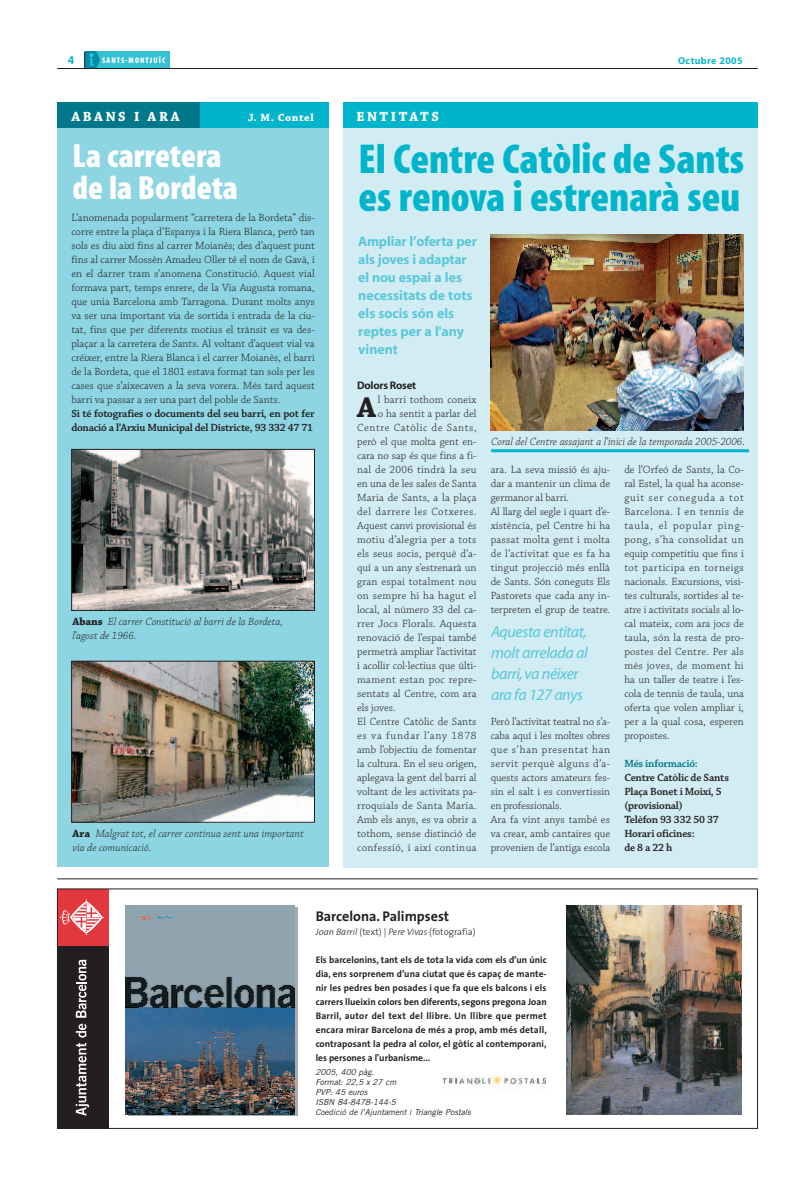
<style>
.page{position:relative;width:810px;height:1180px;background:#fff}
.page>*{position:absolute;margin:0;border:0;box-sizing:border-box;transform-origin:0 0}
.t1{font:700 condensed 42px/38px "Myriad MM";color:#00b5cb}
.t2{font:700 condensed 33.6px/31.6px "Myriad MM";color:#fff}
.t3{font:700 29.9px "Chaparral MM";color:#231f20}
.t4{font:italic 16px/21px "Myriad MM";letter-spacing:-.025em;color:#57c7d8}
.t5{font:700 14.1px "The Sans";color:#231f20}
.t6{font:700 14px/18px "Myriad MM";color:#57c7d8}
.t7{font:700 14px "Chaparral MM";letter-spacing:.18em;color:#fff}
.t8{font:700 12px "Myriad MM";color:#00b5cb}
.t9{font:11px/14px "Chaparral MM";letter-spacing:.005em;color:#231f20}
.t10{font:600 11px/14px "Chaparral MM";letter-spacing:-.02em;color:#231f20}
.t11{font:italic 300 11px/14px "Chaparral MM";color:#231f20}
.t12{font:11px "Chaparral MM";letter-spacing:.03em;color:#231f20}
.t13{font:11px "Chaparral MM";letter-spacing:.025em;color:#231f20}
.t14{font:11px "Chaparral MM";letter-spacing:.035em;color:#231f20}
.t15{font:11px "Chaparral MM";letter-spacing:.05em;color:#231f20}
.t16{font:11px "Chaparral MM";letter-spacing:.055em;color:#231f20}
.t17{font:11px "Chaparral MM";letter-spacing:.07em;color:#231f20}
.t18{font:600 11px "Chaparral MM";letter-spacing:-.02em;color:#00788b}
.t19{font:700 11px "Myriad MM";letter-spacing:-.02em;color:#231f20}
.t20{font:700 11px "Chaparral MM";letter-spacing:.055em;color:#fff}
.t21{font:700 10px "Myriad MM";letter-spacing:.04em;color:#00b5cb}
.t22{font:700 9.4px/14px "The Sans";color:#231f20;text-align:justify}
.t23{font:italic 300 9.4px "The Sans";color:#231f20}
.t24{font:italic 8.2px/9.9px "Trade Gothic";color:#231f20}
.t25{font:700 condensed 8.2px "Myriad MM";letter-spacing:.125em;color:#fff}
.s1{font-weight:700;font-style:normal}
.s2{font-style:normal}
</style>
<div class="page">
<img style="left:56px;top:51px;width:702px;height:1078px">
<p class="t8" style="left:68px;top:56px;width:8px">4</p>
<p class="t25" style="left:102px;top:57px;width:65px">SANTS-MONTJUÏC</p>
<p class="t21" style="left:678px;top:57px;width:66px">Octubre 2005</p>
<p class="t7" style="left:72px;top:111px;width:110px">ABANS I ARA</p>
<p class="t20" style="left:248px;top:113px;width:68px">J. M. Contel</p>
<h2 class="t2" style="left:72px;top:143px;width:167px">La carretera de la Bordeta</h2>
<p class="t9" style="left:71px;top:211px;width:245px;text-align:justify">L’anomenada popularment “carretera de la Bordeta” dis&shy;corre entre la plaça d’Espanya i la Riera Blanca, però tan sols es diu així fins al carrer Moianès; des d’aquest punt fins al carrer Mossèn Amadeu Oller té el nom de Gavà, i en el darrer tram s’anomena Constitució. Aquest vial formava part, temps enrere, de la Via Augusta romana, que unia Barcelona amb Tarragona. Durant molts anys va ser una important via de sortida i entrada de la ciu&shy;tat, fins que per diferents motius el trànsit es va des&shy;plaçar a la carretera de Sants. Al voltant d’aquest vial va créixer, entre la Riera Blanca i el carrer Moianès, el barri de la Bordeta, que el 1801 estava format tan sols per les cases que s’aixecaven a la seva vorera. Més tard aquest barri va passar a ser una part del poble de Sants.</p>
<p class="t10" style="left:71px;top:407px;width:245px">Si té fotografies o documents del seu barri, en pot fer donació a l’Arxiu Municipal del Districte, 93 332 47 71</p>
<p class="t11" style="left:72px;top:615px;width:212px"><span class="s1">Abans</span> El carrer Constitució al barri de la Bordeta, l’agost de 1966.</p>
<p class="t11" style="left:72px;top:827px;width:233px"><span class="s1">Ara</span> Malgrat tot, el carrer continua sent una important via de comunicació.</p>
<p class="t7" style="left:356px;top:111px;width:84px">ENTITATS</p>
<h1 class="t1" style="left:358px;top:144px;width:387px">El Centre Catòlic de Sants es renova i estrenarà seu</h1>
<p class="t6" style="left:358px;top:234px;width:120px">Ampliar l’oferta per als joves i adaptar el nou espai a les necessitats de tots els socis són els reptes per a l'any vinent</p>
<p class="t19" style="left:357px;top:381px;width:61px">Dolors Roset</p>
<h3 class="t3" style="left:357px;top:396px;width:21px">A</h3>
<p class="t9" style="left:378px;top:393px;width:100px">l barri tothom coneix</p>
<p class="t9" style="left:378px;top:407px;width:100px">o ha sentit a parlar del</p>
<p class="t16" style="left:357px;top:423px;width:121px">Centre Catòlic de Sants,</p>
<p class="t9" style="left:357px;top:435px;width:121px">però el que molta gent en-</p>
<p class="t9" style="left:357px;top:449px;width:121px">cara no sap és que fins a fi-</p>
<p class="t12" style="left:357px;top:465px;width:121px">nal de 2006 tindrà la seu</p>
<p class="t9" style="left:357px;top:477px;width:121px">en una de les sales de Santa</p>
<p class="t9" style="left:357px;top:491px;width:121px">Maria de Sants, a la plaça</p>
<p class="t15" style="left:357px;top:507px;width:121px">del darrere les Cotxeres.</p>
<p class="t9" style="left:357px;top:519px;width:121px">Aquest canvi provisional és</p>
<p class="t12" style="left:357px;top:535px;width:121px">motiu d’alegria per a tots</p>
<p class="t9" style="left:357px;top:547px;width:121px">els seus socis, perquè d’a-</p>
<p class="t9" style="left:357px;top:561px;width:121px">quí a un any s’estrenarà un</p>
<p class="t12" style="left:357px;top:577px;width:121px">gran espai totalment nou</p>
<p class="t12" style="left:357px;top:591px;width:121px">on sempre hi ha hagut el</p>
<p class="t9" style="left:357px;top:603px;width:121px">local, al número 33 del ca-</p>
<p class="t13" style="left:357px;top:619px;width:121px">rrer Jocs Florals. Aquesta</p>
<p class="t9" style="left:357px;top:631px;width:121px">renovació de l’espai també</p>
<p class="t9" style="left:357px;top:645px;width:121px">permetrà ampliar l’activitat</p>
<p class="t9" style="left:357px;top:659px;width:121px">i acollir col·lectius que últi-</p>
<p class="t14" style="left:357px;top:675px;width:121px">mament estan poc repre-</p>
<p class="t9" style="left:357px;top:687px;width:121px">sentats al Centre, com ara</p>
<p class="t9" style="left:357px;top:701px;width:40px">els joves.</p>
<p class="t9" style="left:357px;top:715px;width:121px">El Centre Catòlic de Sants</p>
<p class="t17" style="left:357px;top:731px;width:121px">es va fundar l’any 1878</p>
<p class="t9" style="left:357px;top:743px;width:121px">amb l’objectiu de fomentar</p>
<p class="t9" style="left:357px;top:757px;width:121px">la cultura. En el seu origen,</p>
<p class="t9" style="left:357px;top:771px;width:121px">aplegava la gent del barri al</p>
<p class="t9" style="left:357px;top:785px;width:121px">voltant de les activitats pa-</p>
<p class="t13" style="left:357px;top:801px;width:121px">rroquials de Santa Maria.</p>
<p class="t9" style="left:357px;top:813px;width:121px">Amb els anys, es va obrir a</p>
<p class="t9" style="left:357px;top:827px;width:121px">tothom, sense distinció de</p>
<p class="t14" style="left:357px;top:843px;width:121px">confessió, i així continua</p>
<p class="t11" style="left:491px;top:436px;width:255px">Coral del Centre assajant a l’inici de la temporada 2005-2006.</p>
<p class="t9" style="left:490px;top:463px;width:121px">ara. La seva missió és aju&shy;dar a mantenir un clima de germanor al barri.<br>Al llarg del segle i quart d’e&shy;xistència, pel Centre hi ha passat molta gent i molta de l’activitat que es fa ha tingut projecció més enllà de Sants. Són coneguts Els<br>Pastorets que cada any in&shy;terpreten el grup de teatre.</p>
<h3 class="t4" style="left:491px;top:623px;width:98px">Aquesta entitat, molt arrelada al barri, va néixer ara fa 127 anys</h3>
<p class="t9" style="left:490px;top:715px;width:121px">Però l’activitat teatral no s’a&shy;caba aquí i les moltes obres que s’han presentat han servit perquè alguns d’a&shy;quests actors amateurs fes&shy;sin el salt i es convertissin en professionals.<br>Ara fa vint anys també es va crear, amb cantaires que provenien de l’antiga escola</p>
<p class="t9" style="left:624px;top:463px;width:121px;text-align:justify">de l’Orfeó de Sants, la Co&shy;ral Estel, la qual ha aconse&shy;guit ser coneguda a tot Barcelona. I en tennis de taula, el popular ping&shy;pong, s’ha consolidat un equip competitiu que fins i tot participa en torneigs nacionals. Excursions, visi&shy;tes culturals, sortides al te&shy;atre i activitats socials al lo&shy;cal mateix, com ara jocs de taula, són la resta de pro&shy;postes del Centre. Per als més joves, de moment hi ha un taller de teatre i l’es&shy;cola de tennis de taula, una oferta que volen ampliar i, per a la qual cosa, esperen propostes.</p>
<p class="t18" style="left:624px;top:759px;width:75px">Més informació:</p>
<p class="t10" style="left:624px;top:771px;width:106px">Centre Catòlic de Sants<br>Plaça Bonet i Moixí, 5 (provisional)<br>Telèfon 93 332 50 37<br>Horari oficines:<br>de 8 a 22 h</p>
<p class="t5" style="left:315px;top:911px;width:135px">Barcelona. Palimpsest</p>
<p class="t23" style="left:315px;top:928px;width:161px">Joan Barril <span class="s2">(text) |</span> Pere Vivas <span class="s2">(fotografia)</span></p>
<p class="t22" style="left:315px;top:954px;width:233px">Els barcelonins, tant els de tota la vida com els d’un únic dia, ens sorprenem d’una ciutat que és capaç de mante&shy;nir les pedres ben posades i que fa que els balcons i els carrers llueixin colors ben diferents, segons pregona Joan Barril, autor del text del llibre. Un llibre que permet encara mirar Barcelona de més a prop, amb més detall, contraposant la pedra al color, el gòtic al contemporani, les persones a l'urbanisme...</p>
<p class="t24" style="left:315px;top:1068px;width:157px">2005, 400 pàg.<br>Format: 22,5 x 27 cm<br>PVP: 45 euros<br>ISBN 84-8478-144-5<br>Coedició de l’Ajuntament i Triangle Postals</p>
</div>
